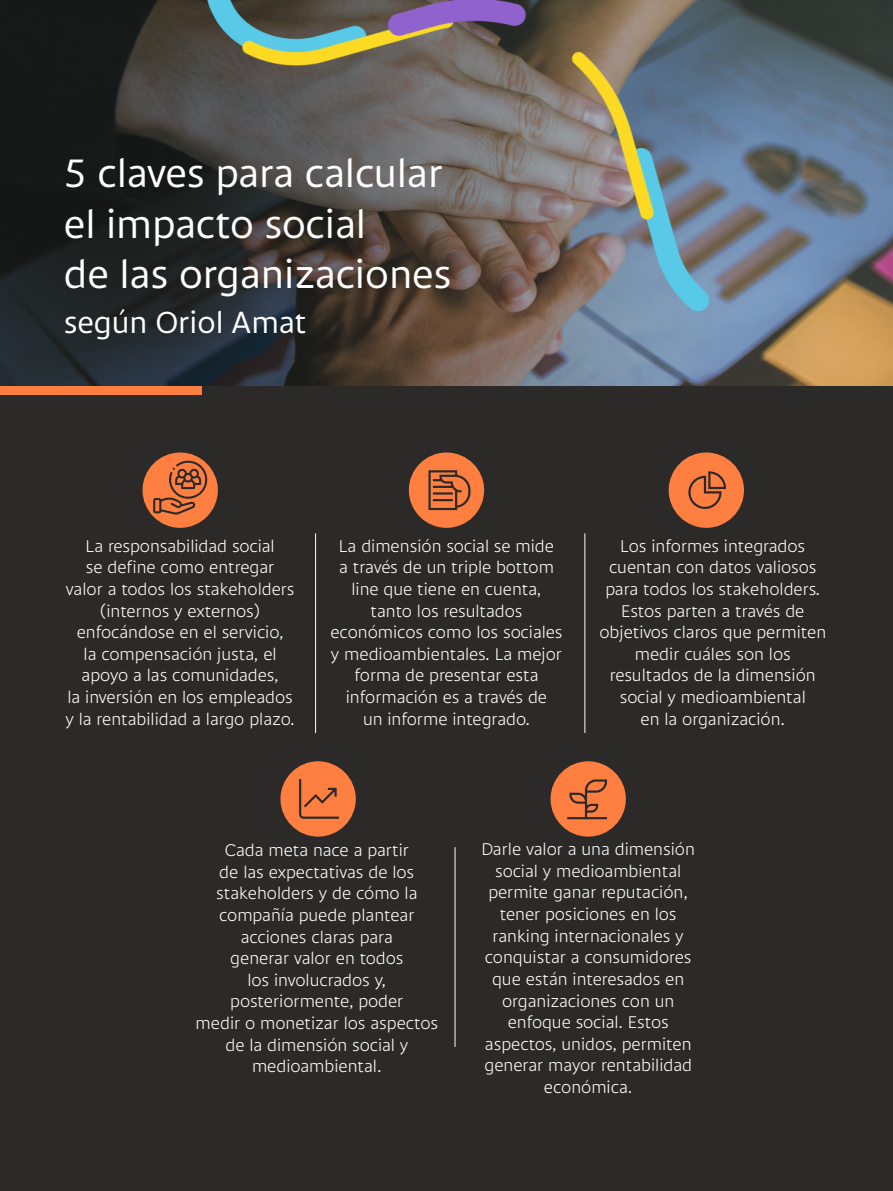
<style>
.page{position:relative;width:893px;height:1191px;background:#fff}
.page>*{position:absolute;margin:0;border:0;box-sizing:border-box;transform-origin:0 0}
.t1{font:42px/50.4px "CIB Font Sans";color:#fff}
.t2{font:32.25px "CIB Font Sans";letter-spacing:-.005em;color:#fff}
.t3{font:300 18px/21.6px "CIB Font Sans";color:#fff;text-align:center}
</style>
<div class="page">
<div style="left:0;top:382px;width:893px;height:809px;background:#2c2a29"></div>
<div style="left:0;top:382px;width:202px;height:13px;background:#ff7f41"></div>
<img style="left:0;top:0;width:893px;height:385px">
<div style="left:143px;top:452px;width:75px;height:76px;background:#ff7f41;border-radius:50%"></div>
<div style="left:280px;top:761px;width:76px;height:75px;background:#ff7f41;border-radius:50%"></div>
<div style="left:551px;top:761px;width:75px;height:75px;background:#ff7f41;border-radius:50%"></div>
<div style="left:409px;top:452px;width:75px;height:76px;background:#ff7f41;border-radius:50%"></div>
<div style="left:669px;top:452px;width:75px;height:76px;background:#ff7f41;border-radius:50%"></div>
<svg style="left:428px;top:470px;width:42px;height:40px"></svg>
<svg style="left:688px;top:471px;width:38px;height:38px"></svg>
<svg style="left:153px;top:458px;width:57px;height:57px"></svg>
<svg style="left:299px;top:779px;width:40px;height:39px"></svg>
<svg style="left:567px;top:779px;width:40px;height:40px"></svg>
<hr style="left:315px;top:533px;width:1px;height:200px;background:#fff">
<hr style="left:455px;top:847px;width:1px;height:200px;background:#fff">
<hr style="left:584px;top:533px;width:1px;height:200px;background:#fff">
<h1 class="t1" style="left:64px;top:147px;width:389px">5 claves para calcular el impacto social<br>de las organizaciones</h1>
<h2 class="t2" style="left:64px;top:301px;width:245px">según Oriol Amat</h2>
<p class="t3" style="left:66px;top:534px;width:231px">La responsabilidad social<br>se define como entregar valor a todos los stakeholders (internos y externos) enfocándose en el servicio,<br>la compensación justa, el apoyo a las comunidades,<br>la inversión en los empleados y la rentabilidad a largo plazo.</p>
<p class="t3" style="left:330px;top:534px;width:234px">La dimensión social se mide<br>a través de un triple bottom line que tiene en cuenta, tanto los resultados económicos como los sociales y medioambientales. La mejor forma de presentar esta información es a través de<br>un informe integrado.</p>
<p class="t3" style="left:599px;top:534px;width:228px">Los informes integrados cuentan con datos valiosos para todos los stakeholders.<br>Estos parten a través de objetivos claros que permiten medir cuáles son los resultados de la dimensión social y medioambiental<br>en la organización.</p>
<p class="t3" style="left:196px;top:839px;width:244px">Cada meta nace a partir<br>de las expectativas de los stakeholders y de cómo la compañía puede plantear acciones claras para<br>generar valor en todos<br>los involucrados y, posteriormente, poder<br>medir o monetizar los aspectos de la dimensión social y medioambiental.</p>
<p class="t3" style="left:481px;top:838px;width:215px">Darle valor a una dimensión social y medioambiental permite ganar reputación, tener posiciones en los ranking internacionales y conquistar a consumidores que están interesados en organizaciones con un enfoque social. Estos aspectos, unidos, permiten generar mayor rentabilidad económica.</p>
</div>
